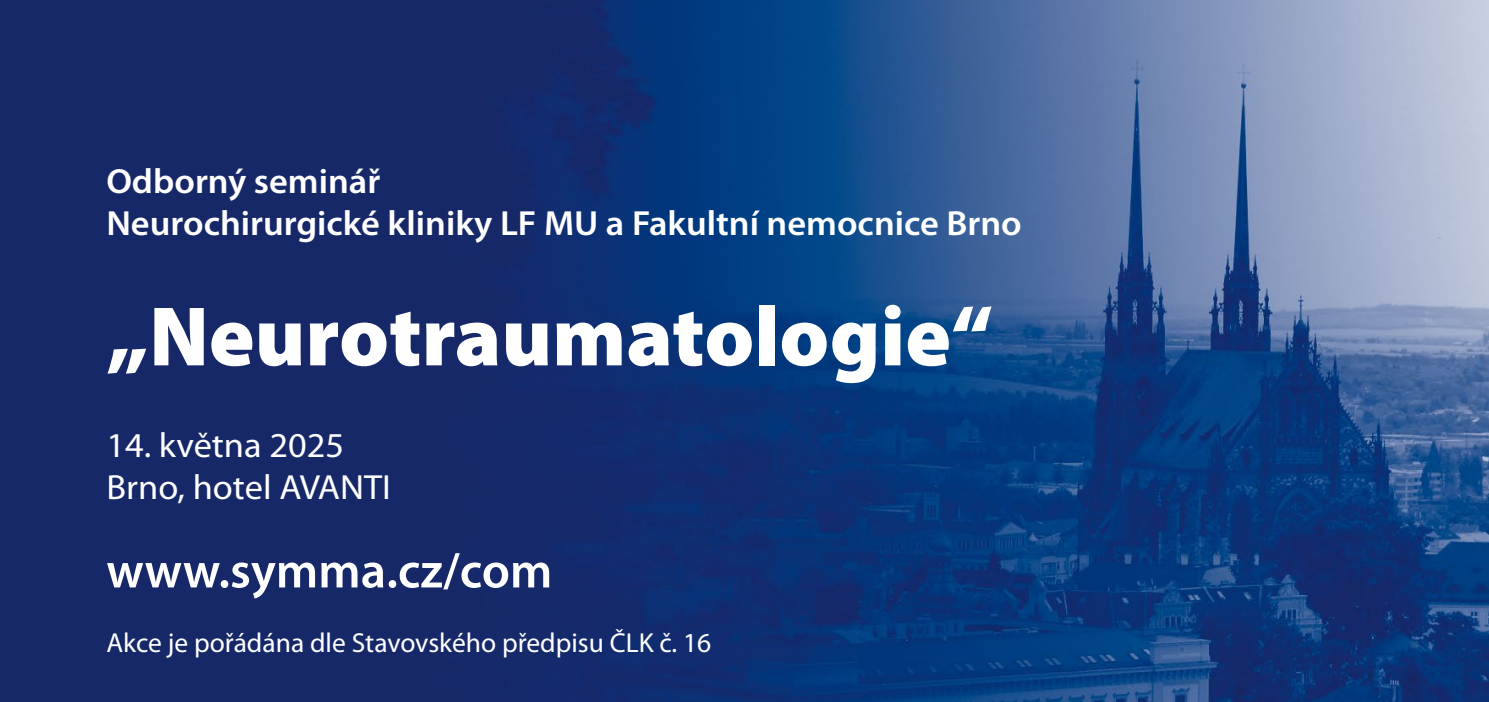
<style>
.page{position:relative;width:1489px;height:702px;background:#fff}
.page>*{position:absolute;margin:0;border:0;box-sizing:border-box;transform-origin:0 0}
.t1{font:900 85px "Myriad Pro";color:#fff}
.t2{font:600 50px "Myriad Pro";color:#fff}
.t3{font:600 35px/42px "Myriad Pro";color:#fff;scale:1.04 1}
.t4{font:35px/42px "Myriad Pro";color:#fff;scale:1.04 1}
.t5{font:27.5px "Myriad Pro";color:#fff}
</style>
<div class="page">
<img style="left:0;top:0;width:1488px;height:702px">
<p class="t3" style="left:106px;top:159px;width:881px">Odborný seminář<br>Neurochirurgické kliniky LF MU a Fakultní nemocnice Brno</p>
<h1 class="t1" style="left:106px;top:280px;width:888px">„Neurotraumatologie“</h1>
<p class="t4" style="left:106px;top:423px;width:275px">14. května 2025<br>Brno, hotel AVANTI</p>
<h2 class="t2" style="left:106px;top:538px;width:447px">www.symma.cz/com</h2>
<p class="t5" style="left:106px;top:625px;width:606px">Akce je pořádána dle Stavovského předpisu ČLK č. 16</p>
</div>
